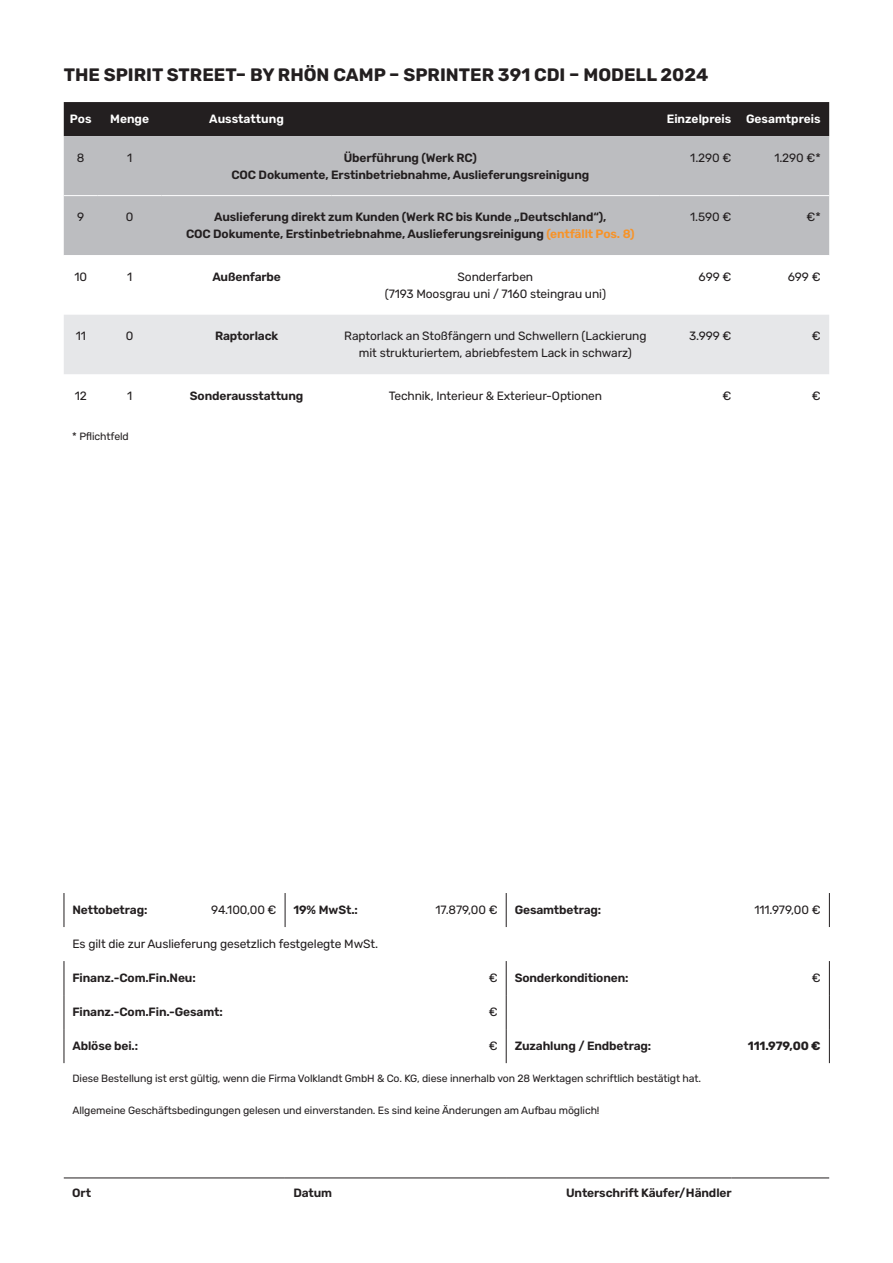
<style>
.page{position:relative;width:893px;height:1263px;background:#fff}
.page>*{position:absolute;margin:0;border:0;box-sizing:border-box;transform-origin:0 0}
.t1{font:700 18px "Rubik";color:#231f20}
.t2{font:600 12px/17px "Rubik";letter-spacing:-.01em;color:#231f20;text-align:center}
.t3{font:12px/17px "Rubik";letter-spacing:-.01em;color:#231f20;text-align:center}
.t4{font:600 12px "Rubik";color:#fff}
.t5{font:700 12px "Rubik";letter-spacing:-.01em;color:#231f20}
.t6{font:10.5px "Rubik";letter-spacing:-.01em;color:#231f20}
.s1{color:#f79328}
</style>
<div class="page">
<div style="left:64px;top:102px;width:765px;height:34px;background:#231f20"></div>
<div style="left:64px;top:136px;width:765px;height:119px;background:#bcbdc0"></div>
<div style="left:64px;top:315px;width:765px;height:59px;background:#e6e7e9"></div>
<hr style="left:64px;top:195px;width:34px;height:1px;background:#fff">
<hr style="left:98px;top:195px;width:64px;height:1px;background:#fff">
<hr style="left:162px;top:195px;width:170px;height:1px;background:#fff">
<hr style="left:332px;top:195px;width:327px;height:1px;background:#fff">
<hr style="left:659px;top:195px;width:81px;height:1px;background:#fff">
<hr style="left:740px;top:195px;width:89px;height:1px;background:#fff">
<hr style="left:64px;top:893px;width:1px;height:34px;background:#231f20">
<hr style="left:285px;top:893px;width:1px;height:34px;background:#231f20">
<hr style="left:506px;top:893px;width:1px;height:34px;background:#231f20">
<hr style="left:829px;top:893px;width:1px;height:34px;background:#231f20">
<hr style="left:64px;top:961px;width:1px;height:34px;background:#231f20">
<hr style="left:506px;top:961px;width:1px;height:34px;background:#231f20">
<hr style="left:829px;top:961px;width:1px;height:34px;background:#231f20">
<hr style="left:64px;top:995px;width:1px;height:34px;background:#231f20">
<hr style="left:506px;top:995px;width:1px;height:34px;background:#231f20">
<hr style="left:829px;top:995px;width:1px;height:34px;background:#231f20">
<hr style="left:64px;top:1029px;width:1px;height:34px;background:#231f20">
<hr style="left:506px;top:1029px;width:1px;height:34px;background:#231f20">
<hr style="left:829px;top:1029px;width:1px;height:34px;background:#231f20">
<hr style="left:285px;top:1178px;width:221px;height:1px;background:#231f20">
<hr style="left:506px;top:1178px;width:225px;height:1px;background:#231f20">
<hr style="left:731px;top:1178px;width:98px;height:1px;background:#231f20">
<hr style="left:64px;top:1178px;width:221px;height:1px;background:#231f20">
<h1 class="t1" style="left:64px;top:64px;width:646px">THE SPIRIT STREET– BY RHÖN CAMP – SPRINTER 391 CDI – MODELL 2024</h1>
<p class="t4" style="left:70px;top:112px;width:23px">Pos</p>
<p class="t4" style="left:110px;top:112px;width:40px">Menge</p>
<p class="t4" style="left:209px;top:112px;width:76px">Ausstattung</p>
<p class="t4" style="left:667px;top:112px;width:155px">Einzelpreis Gesamtpreis</p>
<p class="t3" style="left:77px;top:149px;width:9px">8</p>
<p class="t3" style="left:127px;top:149px;width:7px">1</p>
<p class="t2" style="left:231px;top:149px;width:359px">Überführung (Werk RC)<br>COC Dokumente, Erstinbetriebnahme, Auslieferungsreinigung</p>
<p class="t3" style="left:690px;top:149px;width:43px">1.290 €</p>
<p class="t3" style="left:774px;top:149px;width:48px">1.290 €*</p>
<p class="t3" style="left:77px;top:209px;width:9px">9</p>
<p class="t3" style="left:126px;top:209px;width:9px">0</p>
<p class="t2" style="left:186px;top:209px;width:450px">Auslieferung direkt zum Kunden (Werk RC bis Kunde „Deutschland“),<br>COC Dokumente, Erstinbetriebnahme, Auslieferungsreinigung <span class="s1">(entfällt Pos. 8)</span></p>
<p class="t3" style="left:690px;top:209px;width:43px">1.590 €</p>
<p class="t3" style="left:806px;top:209px;width:16px">€*</p>
<p class="t3" style="left:74px;top:268px;width:14px">10</p>
<p class="t3" style="left:127px;top:268px;width:7px">1</p>
<p class="t2" style="left:212px;top:268px;width:70px">Außenfarbe</p>
<p class="t3" style="left:385px;top:268px;width:223px">Sonderfarben<br>(7193 Moosgrau uni / 7160 steingrau uni)</p>
<p class="t3" style="left:699px;top:268px;width:34px">699 €</p>
<p class="t3" style="left:788px;top:268px;width:34px">699 €</p>
<p class="t3" style="left:76px;top:328px;width:12px">11</p>
<p class="t3" style="left:126px;top:328px;width:9px">0</p>
<p class="t2" style="left:215px;top:328px;width:65px">Raptorlack</p>
<p class="t3" style="left:344px;top:328px;width:304px">Raptorlack an Stoßfängern und Schwellern (Lackierung mit strukturiertem, abriebfestem Lack in schwarz)</p>
<p class="t3" style="left:689px;top:328px;width:44px">3.999 €</p>
<p class="t3" style="left:812px;top:328px;width:10px">€</p>
<p class="t3" style="left:75px;top:387px;width:14px">12</p>
<p class="t3" style="left:127px;top:387px;width:7px">1</p>
<p class="t2" style="left:190px;top:387px;width:115px">Sonderausstattung</p>
<p class="t3" style="left:389px;top:387px;width:215px">Technik, Interieur &amp; Exterieur-Optionen</p>
<p class="t3" style="left:722px;top:387px;width:10px">€</p>
<p class="t3" style="left:812px;top:387px;width:10px">€</p>
<p class="t6" style="left:72px;top:430px;width:58px">* Pflichtfeld</p>
<p class="t2" style="left:72px;top:902px;width:76px">Nettobetrag:</p>
<p class="t3" style="left:211px;top:902px;width:67px">94.100,00 €</p>
<p class="t2" style="left:294px;top:902px;width:66px">19% MwSt.:</p>
<p class="t3" style="left:435px;top:902px;width:64px">17.879,00 €</p>
<p class="t2" style="left:515px;top:902px;width:88px">Gesamtbetrag:</p>
<p class="t3" style="left:755px;top:902px;width:68px">111.979,00 €</p>
<p class="t3" style="left:72px;top:936px;width:307px">Es gilt die zur Auslieferung gesetzlich festgelegte MwSt.</p>
<p class="t2" style="left:72px;top:970px;width:125px">Finanz.-Com.Fin.Neu:</p>
<p class="t3" style="left:489px;top:970px;width:10px">€</p>
<p class="t2" style="left:515px;top:970px;width:115px">Sonderkonditionen:</p>
<p class="t3" style="left:812px;top:970px;width:10px">€</p>
<p class="t2" style="left:72px;top:1004px;width:152px">Finanz.-Com.Fin.-Gesamt:</p>
<p class="t3" style="left:489px;top:1004px;width:10px">€</p>
<p class="t2" style="left:72px;top:1038px;width:67px">Ablöse bei.:</p>
<p class="t3" style="left:489px;top:1038px;width:10px">€</p>
<p class="t2" style="left:515px;top:1038px;width:138px">Zuzahlung / Endbetrag:</p>
<p class="t5" style="left:748px;top:1039px;width:74px">111.979,00 €</p>
<p class="t6" style="left:72px;top:1073px;width:630px">Diese Bestellung ist erst gültig, wenn die Firma Volklandt GmbH &amp; Co. KG, diese innerhalb von 28 Werktagen schriftlich bestätigt hat.</p>
<p class="t6" style="left:72px;top:1104px;width:529px">Allgemeine Geschäftsbedingungen gelesen und einverstanden. Es sind keine Änderungen am Aufbau möglich!</p>
<p class="t2" style="left:72px;top:1185px;width:20px">Ort</p>
<p class="t2" style="left:293px;top:1185px;width:40px">Datum</p>
<p class="t2" style="left:566px;top:1185px;width:167px">Unterschrift Käufer/Händler</p>
</div>
